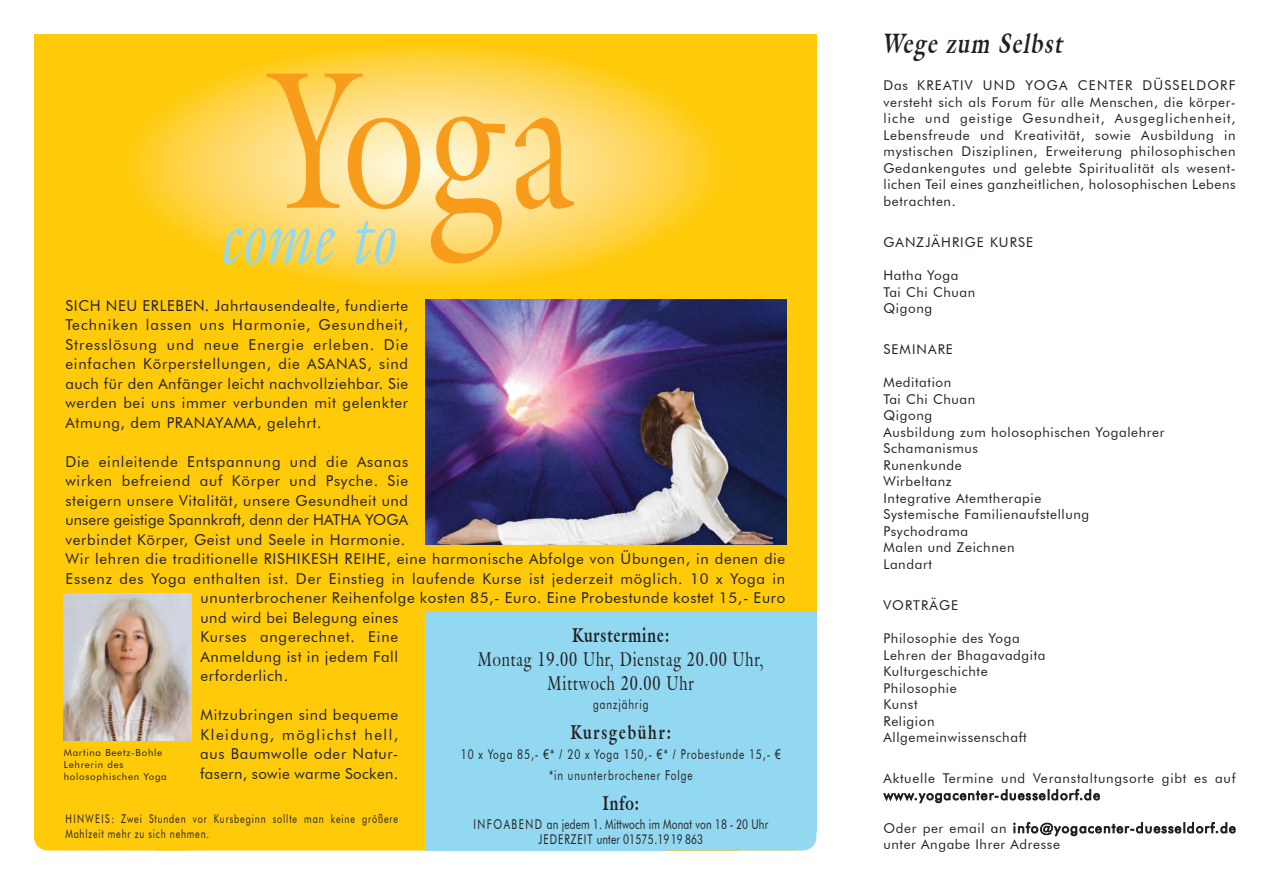
<style>
.page{position:relative;width:1263px;height:893px;background:#fff}
.page>*{position:absolute;margin:0;border:0;box-sizing:border-box;transform-origin:0 0}
.t1{font:192.9px "Galliard IT Cby BT";color:#f89c1c;scale:.75 1}
.t2{font:italic 75.9px "Galliard IT Cby BT";letter-spacing:.03em;color:#92d8f1;scale:.75 1}
.t3{font:italic 700 27.45px "Galliard IT Cby BT";color:#231f20;scale:.75 1}
.t4{font:19.5px/24px "Galliard IT Cby BT";letter-spacing:.06em;color:#231f20;text-align:center;scale:.75 1}
.t5{font:700 19.5px "Galliard IT Cby BT";letter-spacing:.06em;color:#231f20;scale:.75 1}
.t6{font:700 19.5px "Galliard IT Cby BT";letter-spacing:.12em;color:#231f20;scale:.75 1}
.t7{font:15px/19.5px "Futura BT";letter-spacing:.045em;color:#231f20;text-align:justify}
.t8{font:15px "Futura BT";letter-spacing:.01em;color:#231f20}
.t9{font:13.5px/16.5px "Futura BT";letter-spacing:.045em;color:#231f20}
.t10{font:13.5px/15px "Futura BT";letter-spacing:.015em;color:#231f20;text-align:center;scale:.75 1}
.t11{font:13.5px/21px "Futura BT";letter-spacing:.09em;color:#231f20;text-align:center;scale:.75 1}
.t12{font:13.5px "Futura BT";letter-spacing:.08em;color:#231f20}
.t13{font:13.5px "Futura BT";letter-spacing:.045em;color:#231f20;scale:.75 1}
.t14{font:12px/15px "Futura BT";letter-spacing:.095em;color:#231f20;scale:.75 1}
.t15{font:9.75px/12px "Futura BT";letter-spacing:.075em;color:#231f20}
.s1{font-family:"Arial"}
</style>
<div class="page">
<div style="left:34px;top:34px;width:782px;height:761px;background:#feca0a"></div>
<div style="left:156px;top:817px;width:34px;height:34px;background:#fed647"></div>
<div style="left:34px;top:703px;width:774px;height:147px;background:#feca0a;border-radius:14px"></div>
<svg style="left:121px;top:42px;width:606px;height:246px;background:#fed961"></svg>
<div style="left:430px;top:645px;width:386px;height:205px;background:#92d8f1;border-radius:14px"></div>
<div style="left:425px;top:612px;width:391px;height:220px;background:#92d8f1"></div>
<div style="left:425px;top:612px;width:241px;height:238px;background:#92d8f1"></div>
<img style="left:425px;top:300px;width:361px;height:245px">
<img style="left:64px;top:593px;width:128px;height:147px">
<h1 class="t1" style="left:266px;top:15px;width:413px">Yoga</h1>
<h2 class="t2" style="left:224px;top:186px;width:233px">come to</h2>
<p class="t7" style="left:65px;top:296px;width:344px">siCh neu erleBen. jahrtausendealte, fundierte techniken lassen uns harmonie, gesundheit, stresslösung und neue energie erleben. Die einfachen Körperstellungen, die asanas, sind auch für den anfänger leicht nachvollziehbar. sie werden bei uns immer verbunden mit gelenkter atmung, dem PranaYaMa, gelehrt.</p>
<p class="t7" style="left:65px;top:452px;width:344px">Die einleitende entspannung und die asanas</p>
<p class="t7" style="left:65px;top:471px;width:344px">wirken befreiend auf Körper und Psyche. sie</p>
<p class="t7" style="left:65px;top:491px;width:344px">steigern unsere vitalität, unsere gesundheit und</p>
<p class="t8" style="left:65px;top:511px;width:344px">unsere geistige spannkraft, denn der hatha Yoga</p>
<p class="t7" style="left:65px;top:530px;width:341px">verbindet Körper, geist und seele in harmonie.</p>
<p class="t7" style="left:65px;top:549px;width:721px">Wir lehren die traditionelle rishiKesh reihe, eine harmonische abfolge von übungen, in denen die</p>
<p class="t7" style="left:65px;top:569px;width:721px">essenz des Yoga enthalten ist. Der einstieg in laufende Kurse ist jederzeit möglich. 10 x Yoga in</p>
<p class="t7" style="left:201px;top:588px;width:586px">ununterbrochener reihenfolge kosten 85,- euro. eine Probestunde kostet 15,- euro</p>
<p class="t7" style="left:201px;top:608px;width:199px">und wird bei Belegung eines</p>
<p class="t7" style="left:201px;top:627px;width:199px">Kurses angerechnet. eine</p>
<p class="t7" style="left:201px;top:647px;width:199px">anmeldung ist in jedem fall</p>
<p class="t7" style="left:201px;top:666px;width:89px">erforderlich.</p>
<p class="t7" style="left:200px;top:705px;width:200px">Mitzubringen sind bequeme Kleidung, möglichst hell, aus Baumwolle oder natur&shy;fasern, sowie warme socken.</p>
<p class="t14" style="left:65px;top:811px;width:445px">hinWeis: zwei stunden vor Kursbeginn sollte man keine größere<br>Mahlzeit mehr zu sich nehmen.</p>
<h3 class="t5" style="left:572px;top:622px;width:131px">Kurstermine:</h3>
<h3 class="t4" style="left:478px;top:647px;width:382px">Montag 19.00 Uhr, Dienstag 20.00 Uhr,<br>Mittwoch 20.00 Uhr</h3>
<p class="t13" style="left:593px;top:696px;width:75px">ganzjährig</p>
<h3 class="t6" style="left:570px;top:720px;width:136px">Kursgebühr:</h3>
<p class="t11" style="left:461px;top:743px;width:428px">10 x Yoga 85,- <span class="s1">€</span>* <span class="s1">/</span> 20 x Yoga 150,- <span class="s1">€</span>* <span class="s1">/</span> Probestunde 15,- <span class="s1">€ </span>*in ununterbrochener folge</p>
<h3 class="t5" style="left:602px;top:790px;width:51px">Info:</h3>
<p class="t10" style="left:473px;top:817px;width:395px">inf oaB enD an jedem 1. Mittwoch im Monat von 18 - 20 uhr jeDerzeit unter 01575.1919 863</p>
<p class="t15" style="left:64px;top:746px;width:105px">Martina Beetz-Bohle lehrerin des holosophischen Yoga</p>
<h3 class="t3" style="left:882px;top:26px;width:248px">Wege zum Selbst</h3>
<p class="t9" style="left:883px;top:77px;width:354px;text-align:justify">Das Kreativ unD Yoga Center DüsselDorf versteht sich als forum für alle Menschen, die körper&shy;liche und geistige gesundheit, ausgeglichenheit, lebensfreude und Kreativität, sowie ausbildung in mystischen Disziplinen, erweiterung philosophischen gedankengutes und gelebte spiritualität als wesent&shy;lichen teil eines ganzheitlichen, holosophischen lebens betrachten.</p>
<p class="t12" style="left:883px;top:234px;width:151px">ganzjährige Kurse</p>
<p class="t9" style="left:883px;top:267px;width:93px">hatha Yoga tai Chi Chuan<br>Qigong</p>
<p class="t12" style="left:883px;top:341px;width:71px">seMinare</p>
<p class="t9" style="left:883px;top:374px;width:283px">Meditation<br>tai Chi Chuan<br>Qigong<br>ausbildung zum holosophischen Yogalehrer schamanismus<br>runenkunde<br>Wirbeltanz<br>integrative atemtherapie<br>systemische familienaufstellung<br>Psychodrama<br>Malen und zeichnen<br>landart</p>
<p class="t12" style="left:883px;top:597px;width:76px">vorträge</p>
<p class="t9" style="left:883px;top:630px;width:164px">Philosophie des Yoga lehren der Bhagavadgita<br>Kulturgeschichte<br>Philosophie<br>Kunst<br>religion allgemeinwissenschaft</p>
<p class="t9" style="left:883px;top:770px;width:354px">aktuelle termine und veranstaltungsorte gibt es auf www.yogacenter-duesseldorf.de</p>
<p class="t9" style="left:883px;top:819px;width:354px">oder per email an info@yogacenter-duesseldorf.de unter angabe ihrer adresse</p>
</div>
